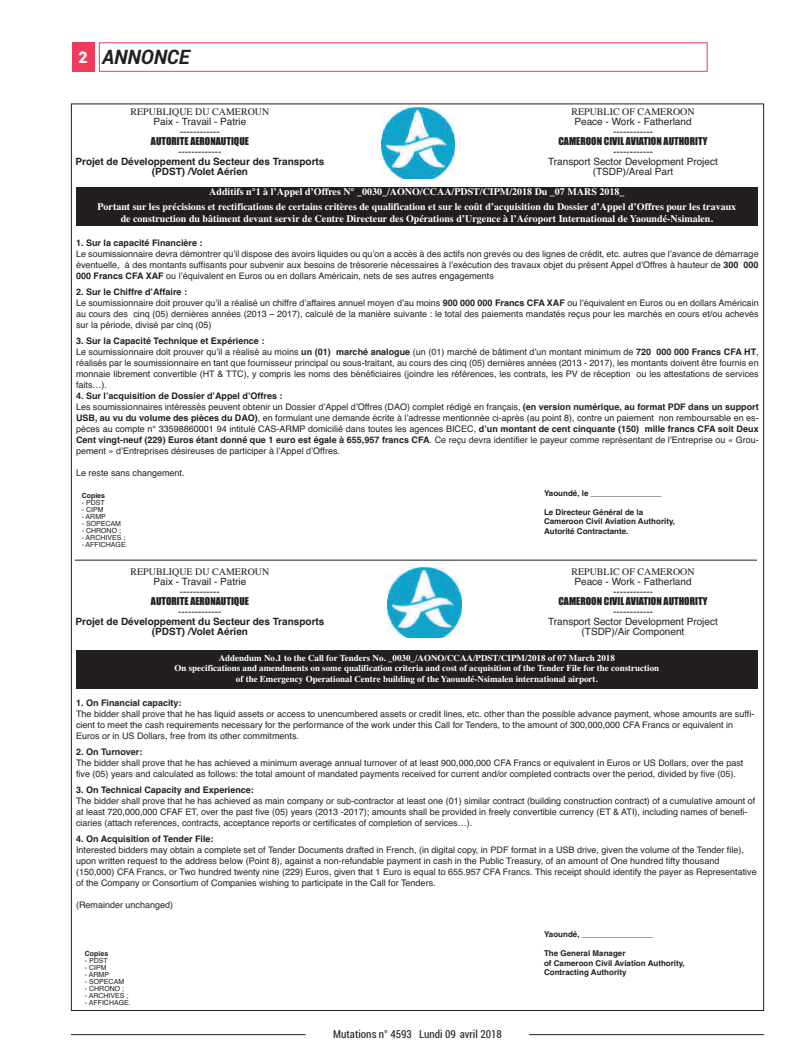
<style>
.page{position:relative;width:808px;height:1063px;background:#fff}
.page>*{position:absolute;margin:0;border:0;box-sizing:border-box;transform-origin:0 0}
.t1{font:italic 700 20px "Roboto";color:#231f20}
.t2{font:11px "Roboto Condensed";color:#231f20}
.t3{font:700 10px/15px "Times";color:#fff;text-align:center}
.t4{font:10px/10px "Helvetica";color:#231f20;text-align:center}
.t5{font:700 10px/10px "Helvetica";color:#231f20;text-align:center}
.t6{font:10px "Impact";color:#231f20}
.t7{font:10px "Times";color:#231f20}
.t8{font:9px/11px "Helvetica";color:#231f20}
.t9{font:700 9px/10.8px "Times";color:#fff;text-align:center}
.t10{font:700 9px "Helvetica";color:#231f20}
.t11{font:700 8px/9.6px "Helvetica";color:#231f20}
.t12{font:7px "Helvetica";color:#231f20}
.t13{font:700 7px "Helvetica";color:#231f20}
.s1{font-weight:900;font-style:normal;font-size:16px;color:#fff}
.s2{font-weight:700}
</style>
<div class="page">
<hr style="left:71px;top:1034px;width:235px;height:1px;background:#231f20">
<hr style="left:529px;top:1034px;width:235px;height:1px;background:#231f20">
<div style="left:99px;top:43px;width:608px;height:29px;border:1px solid #ee3b5c"></div>
<div style="left:72px;top:43px;width:22px;height:29px;background:#ee3b5c"></div>
<div style="left:76px;top:187px;width:682px;height:39px;background:#231f20"></div>
<img style="left:381px;top:108px;width:74px;height:70px">
<div style="left:76px;top:650px;width:682px;height:38px;background:#231f20"></div>
<img style="left:388px;top:567px;width:73px;height:71px">
<hr style="left:75px;top:560px;width:682px;height:1px;background:#231f20">
<h1 class="t1" style="left:78px;top:46px;width:113px"><span class="s1">2</span> ANNONCE</h1>
<p class="t7" style="left:130px;top:106px;width:140px">REPUBLIQUE DU CAMEROUN</p>
<p class="t4" style="left:154px;top:117px;width:94px">Paix - Travail - Patrie ------------</p>
<p class="t6" style="left:151px;top:136px;width:100px">AUTORITE AERONAUTIQUE</p>
<p class="t4" style="left:178px;top:147px;width:45px">-------------</p>
<p class="t5" style="left:75px;top:157px;width:250px">Projet de Développement du Secteur des Transports (PDST) /Volet Aérien</p>
<p class="t7" style="left:571px;top:106px;width:125px">REPUBLIC OF CAMEROON</p>
<p class="t4" style="left:574px;top:117px;width:119px">Peace - Work - Fatherland ------------</p>
<p class="t6" style="left:558px;top:136px;width:151px">CAMEROON CIVIL AVIATION AUTHORITY</p>
<p class="t4" style="left:548px;top:147px;width:171px">------------<br>Transport Sector Development Project (TSDP)/Areal Part</p>
<p class="t3" style="left:97px;top:184px;width:640px">Additifs n°1 à l’Appel d’Offres N° _0030_/AONO/CCAA/PDST/CIPM/2018 Du _07 MARS 2018_<br>Portant sur les précisions et rectifications de certains critères de qualification et sur le coût d’acquisition du Dossier d’Appel d’Offres pour les travaux</p>
<p class="t3" style="left:121px;top:211px;width:594px">de construction du bâtiment devant servir de Centre Directeur des Opérations d’Urgence à l’Aéroport International de Yaoundé-Nsimalen.</p>
<p class="t10" style="left:76px;top:237px;width:128px">1. Sur la capacité Financière :</p>
<p class="t8" style="left:76px;top:248px;width:684px;text-align:justify">Le soumissionnaire devra démontrer qu’il dispose des avoirs liquides ou qu’on a accès à des actifs non grevés ou des lignes de crédit, etc. autres que l’avance de démarrage éventuelle, à des montants suffisants pour subvenir aux besoins de trésorerie nécessaires à l’exécution des travaux objet du présent Appel d’Offres à hauteur de <span class="s2">300 000<br>000 Francs CFA XAF</span> ou l’équivalent en Euros ou en dollars Américain, nets de ses autres engagements</p>
<p class="t8" style="left:76px;top:286px;width:684px"><span class="s2">2. Sur le Chiffre d’Affaire :<br></span>Le soumissionnaire doit prouver qu’il a réalisé un chiffre d’affaires annuel moyen d’au moins <span class="s2">900 000 000 Francs CFA XAF</span> ou l’équivalent en Euros ou en dollars Américain au cours des cinq (05) dernières années (2013 – 2017), calculé de la manière suivante : le total des paiements mandatés reçus pour les marchés en cours et/ou achevés sur la période, divisé par cinq (05)</p>
<p class="t8" style="left:76px;top:335px;width:684px"><span class="s2">3. Sur la Capacité Technique et Expérience :<br></span>Le soumissionnaire doit prouver qu’il a réalisé au moins <span class="s2">un (01) marché analogue</span> (un (01) marché de bâtiment d’un montant minimum de <span class="s2">720 000 000 Francs CFA HT</span>, réalisés par le soumissionnaire en tant que fournisseur principal ou sous-traitant, au cours des cinq (05) dernières années (2013 - 2017), les montants doivent être fournis en monnaie librement convertible (HT &amp; TTC), y compris les noms des bénéficiaires (joindre les références, les contrats, les PV de réception ou les attestations de services faits…).</p>
<p class="t8" style="left:76px;top:390px;width:684px"><span class="s2">4. Sur l’acquisition de Dossier d’Appel d’Offres :<br></span>Les soumissionnaires intéressés peuvent obtenir un Dossier d’Appel d’Offres (DAO) complet rédigé en français, <span class="s2">(en version numérique, au format PDF dans un support USB, au vu du volume des pièces du DAO)</span>, en formulant une demande écrite à l’adresse mentionnée ci-après (au point 8), contre un paiement non remboursable en es&shy;pèces au compte n° 33598860001 94 intitulé CAS-ARMP domicilié dans toutes les agences BICEC, <span class="s2">d’un montant de cent cinquante (150) mille francs CFA soit Deux Cent vingt-neuf (229) Euros étant donné que 1 euro est égale à 655,957 francs CFA</span>. Ce reçu devra identifier le payeur comme représentant de l’Entreprise ou « Grou&shy;pement » d’Entreprises désireuses de participer à l’Appel d’Offres.</p>
<p class="t8" style="left:76px;top:467px;width:110px">Le reste sans changement.</p>
<p class="t11" style="left:544px;top:488px;width:119px">Yaoundé, le ________________</p>
<p class="t11" style="left:544px;top:507px;width:132px">Le Directeur Général de la<br>Cameroon Civil Aviation Authority,<br>Autorité Contractante.</p>
<p class="t13" style="left:82px;top:492px;width:25px">Copies</p>
<p class="t12" style="left:82px;top:499px;width:24px">- PDST</p>
<p class="t12" style="left:82px;top:506px;width:23px">- CIPM</p>
<p class="t12" style="left:82px;top:513px;width:26px">- ARMP</p>
<p class="t12" style="left:82px;top:520px;width:41px">- SOPECAM</p>
<p class="t12" style="left:82px;top:527px;width:41px">- CHRONO ;</p>
<p class="t12" style="left:82px;top:534px;width:45px">- ARCHIVES ;</p>
<p class="t12" style="left:82px;top:541px;width:47px">- AFFICHAGE.</p>
<p class="t7" style="left:130px;top:566px;width:140px">REPUBLIQUE DU CAMEROUN</p>
<p class="t4" style="left:154px;top:576px;width:94px">Paix - Travail - Patrie ------------</p>
<p class="t6" style="left:151px;top:596px;width:100px">AUTORITE AERONAUTIQUE</p>
<p class="t4" style="left:178px;top:606px;width:45px">-------------</p>
<p class="t5" style="left:75px;top:616px;width:250px">Projet de Développement du Secteur des Transports (PDST) /Volet Aérien</p>
<p class="t7" style="left:571px;top:566px;width:125px">REPUBLIC OF CAMEROON</p>
<p class="t4" style="left:574px;top:576px;width:119px">Peace - Work - Fatherland ------------</p>
<p class="t6" style="left:558px;top:596px;width:151px">CAMEROON CIVIL AVIATION AUTHORITY</p>
<p class="t4" style="left:548px;top:606px;width:171px">------------<br>Transport Sector Development Project (TSDP)/Air Component</p>
<p class="t9" style="left:174px;top:652px;width:486px">Addendum No.1 to the Call for Tenders No. _0030_/AONO/CCAA/PDST/CIPM/2018 of 07 March 2018<br>On specifications and amendments on some qualification criteria and cost of acquisition of the Tender File for the construction of the Emergency Operational Centre building of the Yaoundé-Nsimalen international airport.</p>
<p class="t10" style="left:76px;top:697px;width:107px">1. On Financial capacity:</p>
<p class="t8" style="left:76px;top:708px;width:680px">The bidder shall prove that he has liquid assets or access to unencumbered assets or credit lines, etc. other than the possible advance payment, whose amounts are suffi&shy;cient to meet the cash requirements necessary for the performance of the work under this Call for Tenders, to the amount of 300,000,000 CFA Francs or equivalent in<br>Euros or in US Dollars, free from its other commitments.</p>
<p class="t10" style="left:76px;top:746px;width:68px">2. On Turnover:</p>
<p class="t8" style="left:76px;top:757px;width:669px">The bidder shall prove that he has achieved a minimum average annual turnover of at least 900,000,000 CFA Francs or equivalent in Euros or US Dollars, over the past five (05) years and calculated as follows: the total amount of mandated payments received for current and/or completed contracts over the period, divided by five (05).</p>
<p class="t10" style="left:76px;top:784px;width:179px">3. On Technical Capacity and Experience:</p>
<p class="t8" style="left:76px;top:795px;width:681px">The bidder shall prove that he has achieved as main company or sub-contractor at least one (01) similar contract (building construction contract) of a cumulative amount of at least 720,000,000 CFAF ET, over the past five (05) years (2013 -2017); amounts shall be provided in freely convertible currency (ET &amp; ATI), including names of benefi&shy;ciaries (attach references, contracts, acceptance reports or certificates of completion of services…).</p>
<p class="t10" style="left:76px;top:833px;width:139px">4. On Acquisition of Tender File:</p>
<p class="t8" style="left:76px;top:844px;width:682px">Interested bidders may obtain a complete set of Tender Documents drafted in French, (in digital copy, in PDF format in a USB drive, given the volume of the Tender file), upon written request to the address below (Point 8), against a non-refundable payment in cash in the Public Treasury, of an amount of One hundred fifty thousand (150,000) CFA Francs, or Two hundred twenty nine (229) Euros, given that 1 Euro is equal to 655.957 CFA Francs. This receipt should identify the payer as Representative of the Company or Consortium of Companies wishing to participate in the Call for Tenders.</p>
<p class="t8" style="left:76px;top:899px;width:99px">(Remainder unchanged)</p>
<p class="t11" style="left:544px;top:929px;width:110px">Yaoundé, ________________</p>
<p class="t11" style="left:544px;top:949px;width:142px">The General Manager<br>of Cameroon Civil Aviation Authority,<br>Contracting Authority</p>
<p class="t13" style="left:85px;top:950px;width:25px">Copies</p>
<p class="t12" style="left:85px;top:957px;width:24px">- PDST</p>
<p class="t12" style="left:85px;top:964px;width:23px">- CIPM</p>
<p class="t12" style="left:85px;top:971px;width:26px">- ARMP</p>
<p class="t12" style="left:85px;top:978px;width:41px">- SOPECAM</p>
<p class="t12" style="left:85px;top:985px;width:41px">- CHRONO ;</p>
<p class="t12" style="left:85px;top:992px;width:45px">- ARCHIVES ;</p>
<p class="t12" style="left:85px;top:999px;width:47px">- AFFICHAGE.</p>
<p class="t2" style="left:333px;top:1027px;width:170px">Mutations n° 4593 Lundi 09 avril 2018</p>
</div>
